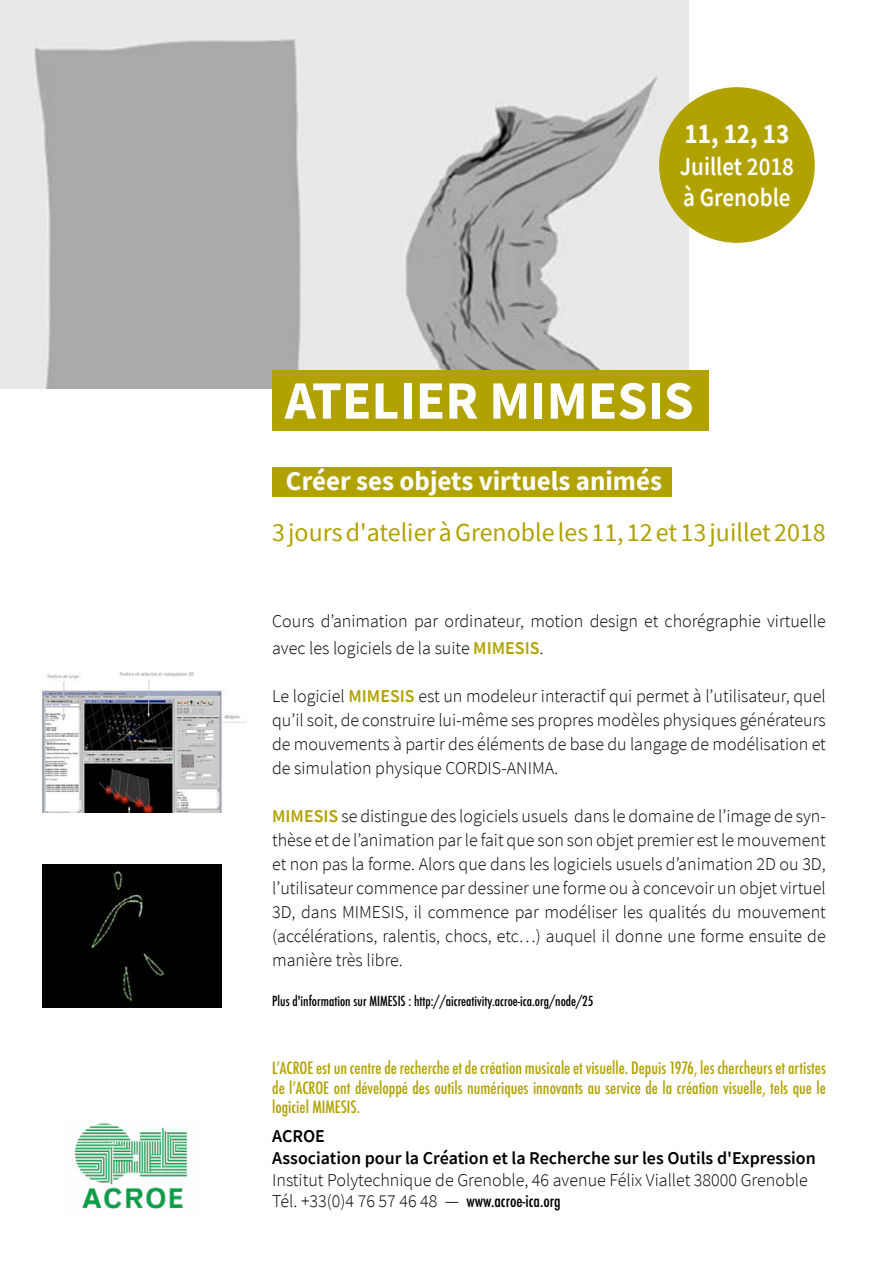
<style>
.page{position:relative;width:893px;height:1263px;background:#fff}
.page>*{position:absolute;margin:0;border:0;box-sizing:border-box;transform-origin:0 0}
.t1{font:700 54px "Source Sans Pro";color:#fff}
.t2{font:700 28.35px "Source Sans Pro";color:#fff;scale:.88 1}
.t3{font:700 27px "Source Sans Pro";color:#fff}
.t4{font:600 26.1px/31.2px "Source Sans Pro";color:#fff;scale:.88 1}
.t5{font:25.95px "Source Sans Pro";color:#b1a200}
.t6{font:300 18px/24px "Source Sans Pro";color:#000}
.t7{font:600 18px/21.6px "Source Sans Pro";color:#000}
.t8{font:500 condensed 16.5px/19.8px "Futura";color:#b1a200;text-align:justify}
.t9{font:500 condensed 13.5px "Futura";color:#000}
.s1{font-weight:600;color:#b1a200}
.s2{font-family:"Futura";font-weight:500;font-stretch:condensed;font-size:16.5px}
</style>
<div class="page">
<img style="left:0;top:0;width:689px;height:388px">
<div style="left:659px;top:87px;width:156px;height:156px;background:#b1a200;border-radius:50%"></div>
<div style="left:272px;top:370px;width:436px;height:61px;background:#b1a200"></div>
<div style="left:272px;top:467px;width:400px;height:29px;background:#b1a200"></div>
<img style="left:43px;top:673px;width:204px;height:139px">
<div style="left:43px;top:864px;width:178px;height:143px;background:#010101"></div>
<img style="left:74px;top:1123px;width:114px;height:86px">
<h2 class="t2" style="left:685px;top:115px;width:120px">11, 12, 13</h2>
<h3 class="t4" style="left:680px;top:150px;width:131px">Juillet 2018 à Grenoble</h3>
<h1 class="t1" style="left:285px;top:364px;width:410px">ATELIER MIMESIS</h1>
<h3 class="t3" style="left:286px;top:463px;width:377px">Créer ses objets virtuels animés</h3>
<h3 class="t5" style="left:272px;top:516px;width:555px">3 jours d'atelier à Grenoble les 11, 12 et 13 juillet 2018</h3>
<p class="t6" style="left:272px;top:607px;width:555px;line-height:27px">Cours d’animation par ordinateur, motion design et chorégraphie virtuelle avec les logiciels de la suite <span class="s1">MIMESIS</span>.</p>
<p class="t6" style="left:272px;top:683px;width:555px;text-align:justify">Le logiciel <span class="s1">MIMESIS</span> est un modeleur interactif qui permet à l’utilisateur, quel qu’il soit, de construire lui-même ses propres modèles physiques générateurs de mouvements à partir des éléments de base du langage de modélisation et de simulation physique CORDIS-ANIMA.</p>
<p class="t6" style="left:272px;top:803px;width:555px;text-align:justify"><span class="s1">MIMESIS</span> se distingue des logiciels usuels dans le domaine de l’image de syn&shy;thèse et de l’animation par le fait que son son objet premier est le mouvement et non pas la forme. Alors que dans les logiciels usuels d’animation 2D ou 3D, l’utilisateur commence par dessiner une forme ou à concevoir un objet virtuel 3D, dans MIMESIS, il commence par modéliser les qualités du mouvement (accélérations, ralentis, chocs, etc…) auquel il donne une forme ensuite de manière très libre.</p>
<p class="t9" style="left:272px;top:992px;width:323px">Plus d'information sur MIMESIS : http://aicreativity.acroe-ica.org/node/25</p>
<p class="t8" style="left:272px;top:1058px;width:555px">L’ACROE est un centre de recherche et de création musicale et visuelle. Depuis 1976, les chercheurs et artistes de l’ACROE ont développé des outils numériques innovants au service de la création visuelle, tels que le logiciel MIMESIS.</p>
<p class="t7" style="left:272px;top:1125px;width:545px">ACROE<br>Association pour la Création et la Recherche sur les Outils d'Expression</p>
<p class="t6" style="left:272px;top:1169px;width:537px;line-height:21.6px">Institut Polytechnique de Grenoble, 46 avenue Félix Viallet 38000 Grenoble<br>Tél. +33(0)4 76 57 46 48 — <span class="s2">www.acroe-ica.org</span></p>
</div>
